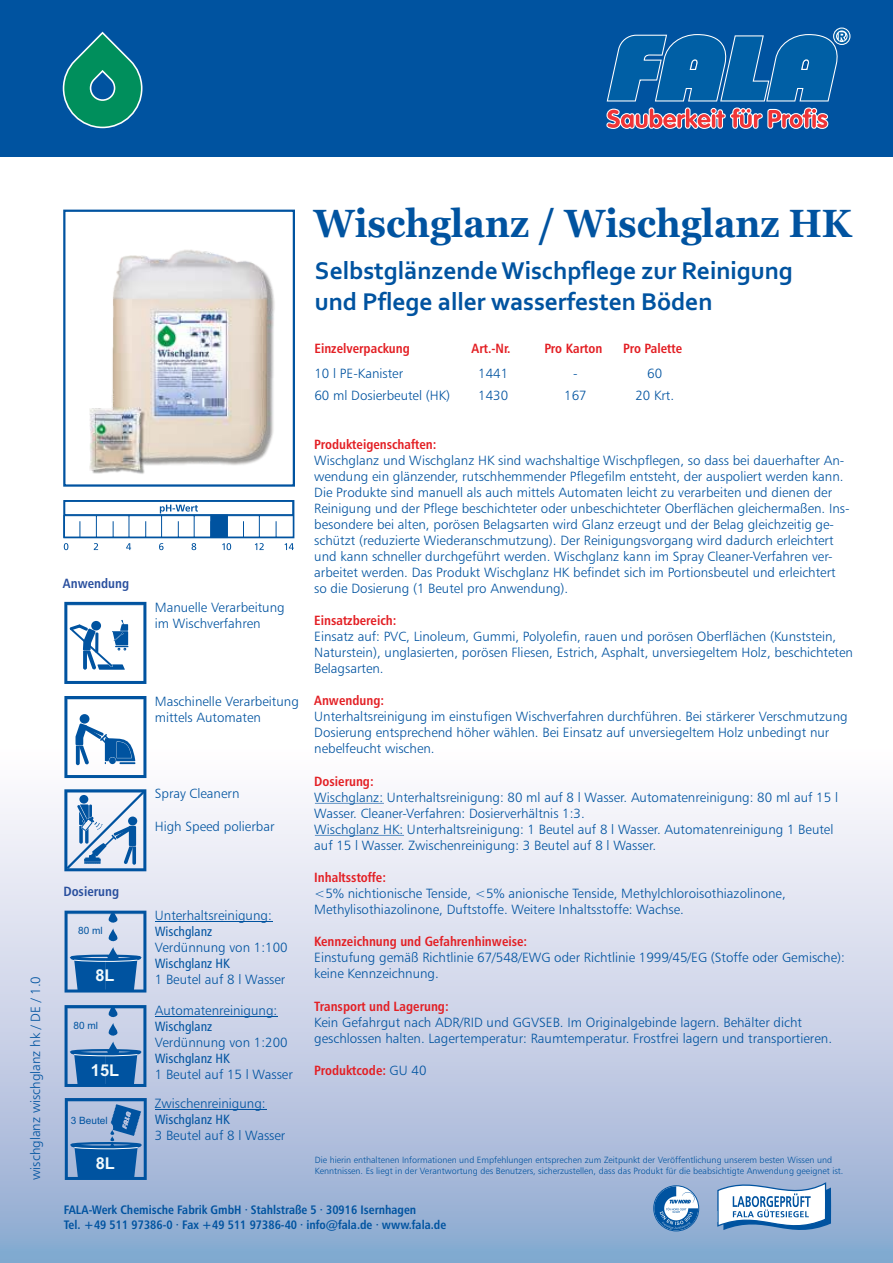
<style>
.page{position:relative;width:893px;height:1263px;background:#fff}
.page>*{position:absolute;margin:0;border:0;box-sizing:border-box;transform-origin:0 0}
.t1{font:700 39.15px "Georgia";color:#0053a0;scale:.93 1}
.t2{font:700 25.5px/31px "Corbel";color:#0053a0}
.t3{font:700 16.35px "Arial";color:#f2fafc}
.t4{font:13.35px/16px "Humanist 777 BT Light B";color:#0053a0}
.t5{font:13.35px "Humanist 777 BT Bold Condensed B";color:#e31f24}
.t6{font:13.35px "Humanist 777 BT Roman Condensed B";color:#0053a0}
.t7{font:13.35px "Humanist 777 BT Bold Condensed B";color:#294f9e}
.t8{font:12.3px/14.9px "Humanist 777 BT Bold Condensed B";color:#0053a0}
.t9{font:10.05px "Arial";color:#0053a0}
.t10{font:9px/10.8px "Humanist 777 BT Light B";color:#0053a0}
.s1{font-family:"Humanist 777 BT Light B";color:#0053a0}
</style>
<div class="page">
<svg style="left:0;top:749px;width:893px;height:514px"></svg>
<div style="left:0;top:0;width:893px;height:156px;background:#0053a0"></div>
<svg style="left:654px;top:1186px;width:44px;height:44px"></svg>
<svg style="left:716px;top:1174px;width:115px;height:68px"></svg>
<svg style="left:606px;top:27px;width:245px;height:102px"></svg>
<div style="left:63px;top:210px;width:232px;height:277px;border:2px solid #0053a0"></div>
<div style="left:64px;top:500px;width:230px;height:16px;border:2px solid #0053a0"></div>
<svg style="left:63px;top:505px;width:231px;height:45px"></svg>
<hr style="left:315px;top:803px;width:69px;height:1px;background:#0053a0">
<hr style="left:315px;top:835px;width:89px;height:1px;background:#0053a0">
<hr style="left:155px;top:921px;width:117px;height:1px;background:#0053a0">
<div style="left:211px;top:515px;width:17px;height:23px;background:#0053a0"></div>
<svg style="left:65px;top:911px;width:81px;height:81px;background:#789fcb"></svg>
<svg style="left:62px;top:31px;width:81px;height:98px"></svg>
<svg style="left:65px;top:1005px;width:81px;height:82px;background:#6d97c6"></svg>
<svg style="left:64px;top:696px;width:82px;height:82px"></svg>
<img style="left:89px;top:249px;width:186px;height:225px">
<hr style="left:155px;top:1016px;width:123px;height:1px;background:#0053a0">
<hr style="left:155px;top:1109px;width:111px;height:1px;background:#0053a0">
<svg style="left:65px;top:1098px;width:82px;height:82px;background:#5486bd"></svg>
<svg style="left:64px;top:788px;width:84px;height:83px"></svg>
<svg style="left:64px;top:602px;width:82px;height:82px"></svg>
<p class="t4" style="left:29px;top:1180px;width:205px;rotate:-90deg">wischglanz wischglanz hk / DE / 1.0</p>
<h1 class="t1" style="left:314px;top:208px;width:580px">Wischglanz / Wischglanz HK</h1>
<h2 class="t2" style="left:315px;top:257px;width:479px">Selbstglänzende Wischpflege zur Reinigung und Pflege aller wasserfesten Böden</h2>
<p class="t5" style="left:314px;top:342px;width:97px">Einzelverpackung</p>
<p class="t5" style="left:472px;top:342px;width:41px">Art.-Nr.</p>
<p class="t5" style="left:544px;top:342px;width:59px">Pro Karton</p>
<p class="t5" style="left:623px;top:342px;width:61px">Pro Palette</p>
<p class="t4" style="left:314px;top:366px;width:90px">10 l PE-Kanister</p>
<p class="t4" style="left:478px;top:366px;width:31px">1441</p>
<p class="t4" style="left:573px;top:366px;width:6px">-</p>
<p class="t4" style="left:647px;top:366px;width:16px">60</p>
<p class="t4" style="left:314px;top:388px;width:137px">60 ml Dosierbeutel (HK)</p>
<p class="t4" style="left:478px;top:388px;width:31px">1430</p>
<p class="t4" style="left:564px;top:388px;width:24px">167</p>
<p class="t4" style="left:635px;top:388px;width:40px">20 Krt.</p>
<p class="t7" style="left:63px;top:578px;width:68px">Anwendung</p>
<p class="t7" style="left:63px;top:886px;width:57px">Dosierung</p>
<p class="t9" style="left:78px;top:927px;width:26px">80 ml</p>
<p class="t3" style="left:96px;top:969px;width:21px">8L</p>
<p class="t9" style="left:74px;top:1021px;width:26px">80 ml</p>
<p class="t3" style="left:91px;top:1064px;width:30px">15L</p>
<p class="t9" style="left:71px;top:1117px;width:38px">3 Beutel</p>
<p class="t3" style="left:96px;top:1157px;width:21px">8L</p>
<p class="t4" style="left:155px;top:600px;width:131px">Manuelle Verarbeitung im Wischverfahren</p>
<p class="t4" style="left:155px;top:694px;width:146px">Maschinelle Verarbeitung mittels Automaten</p>
<p class="t4" style="left:155px;top:787px;width:86px">Spray Cleanern</p>
<p class="t4" style="left:155px;top:819px;width:121px">High Speed polierbar</p>
<p class="t4" style="left:155px;top:908px;width:118px">Unterhaltsreinigung:</p>
<p class="t6" style="left:155px;top:926px;width:59px">Wischglanz</p>
<p class="t4" style="left:155px;top:940px;width:134px">Verdünnung von 1:100</p>
<p class="t6" style="left:155px;top:958px;width:76px">Wischglanz HK</p>
<p class="t4" style="left:155px;top:972px;width:132px">1 Beutel auf 8 l Wasser</p>
<p class="t4" style="left:155px;top:1003px;width:124px">Automatenreinigung:</p>
<p class="t6" style="left:155px;top:1021px;width:59px">Wischglanz</p>
<p class="t4" style="left:155px;top:1035px;width:134px">Verdünnung von 1:200</p>
<p class="t6" style="left:155px;top:1053px;width:76px">Wischglanz HK</p>
<p class="t4" style="left:155px;top:1061px;width:140px;line-height:28.8px">1 Beutel auf 15 l Wasser<br>Zwischenreinigung:</p>
<p class="t6" style="left:155px;top:1114px;width:76px">Wischglanz HK</p>
<p class="t4" style="left:155px;top:1128px;width:132px">3 Beutel auf 8 l Wasser</p>
<p class="t5" style="left:314px;top:439px;width:124px">Produkteigenschaften:</p>
<p class="t4" style="left:314px;top:453px;width:537px">Wischglanz und Wischglanz HK sind wachshaltige Wischpflegen, so dass bei dauerhafter An&shy;wendung ein glänzender, rutschhemmender Pflegefilm entsteht, der auspoliert werden kann.<br>Die Produkte sind manuell als auch mittels Automaten leicht zu verarbeiten und dienen der Reinigung und der Pflege beschichteter oder unbeschichteter Oberflächen gleichermaßen. Ins&shy;besondere bei alten, porösen Belagsarten wird Glanz erzeugt und der Belag gleichzeitig ge&shy;schützt (reduzierte Wiederanschmutzung). Der Reinigungsvorgang wird dadurch erleichtert und kann schneller durchgeführt werden. Wischglanz kann im Spray Cleaner-Verfahren ver&shy;arbeitet werden. Das Produkt Wischglanz HK befindet sich im Portionsbeutel und erleichtert so die Dosierung (1 Beutel pro Anwendung).</p>
<p class="t4" style="left:314px;top:630px;width:540px">Einsatz auf: PVC, Linoleum, Gummi, Polyolefin, rauen und porösen Oberflächen (Kunststein,<br>Naturstein), unglasierten, porösen Fliesen, Estrich, Asphalt, unversiegeltem Holz, beschichteten<br>Belagsarten.</p>
<p class="t4" style="left:314px;top:710px;width:535px">Unterhaltsreinigung im einstufigen Wischverfahren durchführen. Bei stärkerer Verschmutzung<br>Dosierung entsprechend höher wählen. Bei Einsatz auf unversiegeltem Holz unbedingt nur nebelfeucht wischen.</p>
<p class="t4" style="left:314px;top:790px;width:525px">Wischglanz: Unterhaltsreinigung: 80 ml auf 8 l Wasser. Automatenreinigung: 80 ml auf 15 l Wasser. Cleaner-Verfahren: Dosierverhältnis 1:3.<br>Wischglanz HK: Unterhaltsreinigung: 1 Beutel auf 8 l Wasser. Automatenreinigung 1 Beutel auf 15 l Wasser. Zwischenreinigung: 3 Beutel auf 8 l Wasser.</p>
<p class="t4" style="left:314px;top:886px;width:473px">&lt;5% nichtionische Tenside, &lt;5% anionische Tenside, Methylchloroisothiazolinone,<br>Methylisothiazolinone, Duftstoffe. Weitere Inhaltsstoffe: Wachse.</p>
<p class="t4" style="left:314px;top:951px;width:532px">Einstufung gemäß Richtlinie 67/548/EWG oder Richtlinie 1999/45/EG (Stoffe oder Gemische): keine Kennzeichnung.</p>
<p class="t4" style="left:314px;top:1015px;width:519px">Kein Gefahrgut nach ADR/RID und GGVSEB. Im Originalgebinde lagern. Behälter dicht geschlossen halten. Lagertemperatur: Raumtemperatur. Frostfrei lagern und transportieren.</p>
<p class="t5" style="left:314px;top:615px;width:84px">Einsatzbereich:</p>
<p class="t5" style="left:314px;top:695px;width:72px">Anwendung:</p>
<p class="t5" style="left:314px;top:775px;width:61px">Dosierung:</p>
<p class="t5" style="left:314px;top:872px;width:73px">Inhaltsstoffe:</p>
<p class="t5" style="left:314px;top:936px;width:215px">Kennzeichnung und Gefahrenhinweise:</p>
<p class="t5" style="left:314px;top:1000px;width:136px">Transport und Lagerung:</p>
<p class="t5" style="left:314px;top:1065px;width:114px">Produktcode: <span class="s1">GU 40</span></p>
<p class="t10" style="left:315px;top:1156px;width:530px">Die hierin enthaltenen Informationen und Empfehlungen entsprechen zum Zeitpunkt der Veröffentlichung unserem besten Wissen und<br>Kenntnissen. Es liegt in der Verantwortung des Benutzers, sicherzustellen, dass das Produkt für die beabsichtigte Anwendung geeignet ist.</p>
<p class="t8" style="left:64px;top:1203px;width:384px">FALA-Werk Chemische Fabrik GmbH · Stahlstraße 5 · 30916 Isernhagen<br>Tel. +49 511 97386-0 · Fax +49 511 97386-40 · info@fala.de · www.fala.de</p>
</div>
